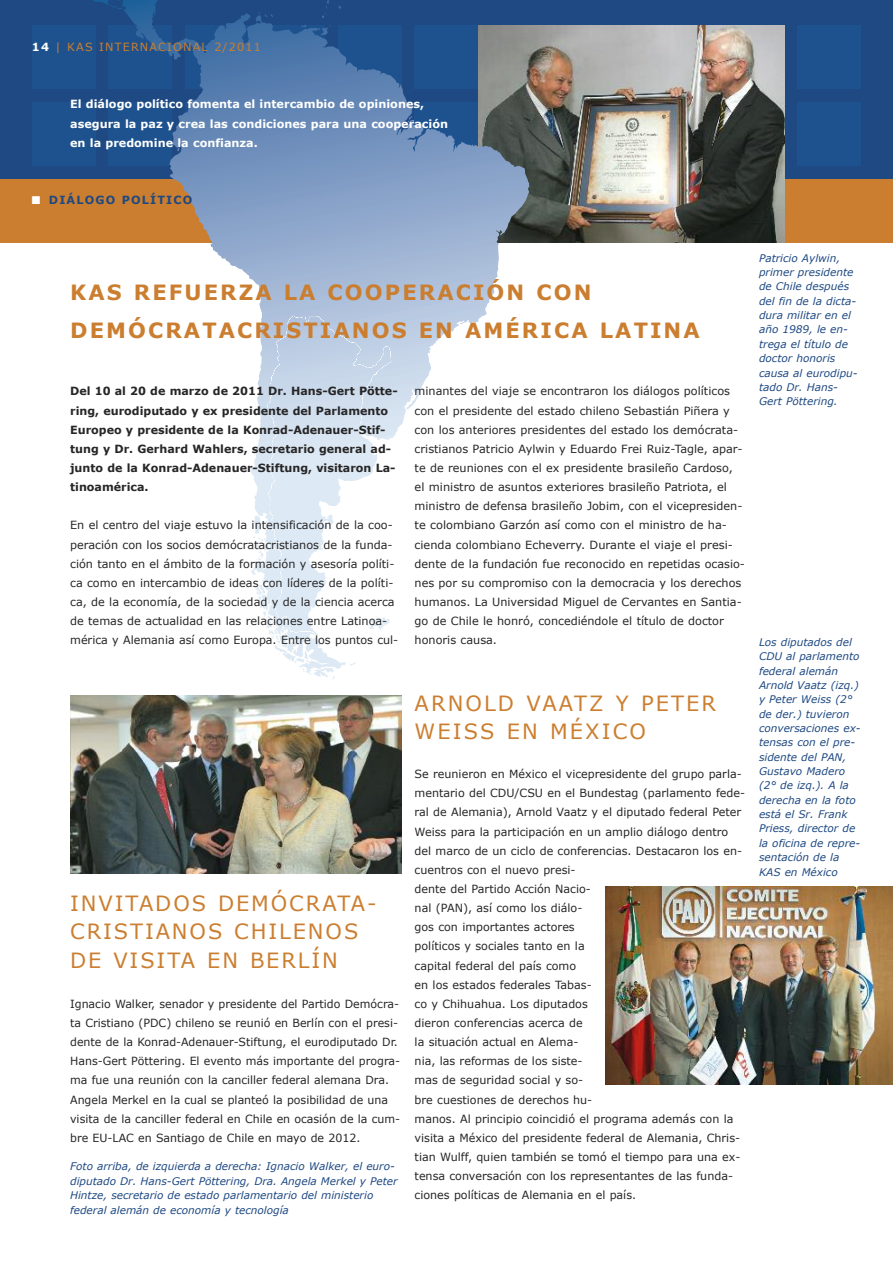
<style>
.page{position:relative;width:893px;height:1263px;background:#fff}
.page>*{position:absolute;margin:0;border:0;box-sizing:border-box;transform-origin:0 0}
.t1{font:21px/28.7px "Verdana";letter-spacing:.09em;color:#cb7e2f}
.t2{font:700 21px/38.2px "Verdana";letter-spacing:.1em;color:#cb7e2f}
.t3{font:11.25px/19.2px "Verdana";color:#272627}
.t4{font:700 11.25px/19.2px "Verdana";color:#272627}
.t5{font:700 11.25px/19.2px "Verdana";color:#fff}
.t6{font:11.25px "Verdana";letter-spacing:.1em;color:#cb7e2f}
.t7{font:700 11.25px "Verdana";letter-spacing:.1em;color:#1e4982}
.t8{font:italic 10.5px/14.4px "Verdana";color:#1e4982}
.s1{font-weight:700;color:#fff}
.s2{color:#fff}
</style>
<div class="page">
<div style="left:0;top:0;width:893px;height:179px;background:#1e4982"></div>
<div style="left:797px;top:102px;width:64px;height:64px;background:#1d528e"></div>
<div style="left:797px;top:26px;width:64px;height:63px;background:#1d528e"></div>
<div style="left:0;top:179px;width:893px;height:63px;background:#cb7e2f"></div>
<img style="left:529px;top:26px;width:255px;height:216px">
<svg style="left:0;top:0;width:529px;height:680px"></svg>
<img style="left:70px;top:695px;width:332px;height:179px">
<img style="left:606px;top:887px;width:287px;height:197px">
<p class="t6" style="left:32px;top:40px;width:230px"><span class="s1">14</span> | KAS INTERNACIONAL 2/2011</p>
<p class="t5" style="left:70px;top:94px;width:379px">El diálogo político fomenta el intercambio de opiniones, asegura la paz y crea las condiciones para una cooperación en la predomine la confianza.</p>
<p class="t7" style="left:32px;top:193px;width:162px"><span class="s2">■</span> DIÁLOGO POLÍTICO</p>
<h1 class="t2" style="left:70px;top:272px;width:631px">KAS REFUERZA LA COOPERACIÓN CON<br>DEMÓCRATACRISTIANOS EN AMÉRICA LATINA</h1>
<p class="t4" style="left:70px;top:381px;width:329px">Del 10 al 20 de marzo de 2011 Dr. Hans-Gert Pötte&shy;ring, eurodiputado y ex presidente del Parlamento Europeo y presidente de la Konrad-Adenauer-Stif&shy;tung y Dr. Gerhard Wahlers, secretario general ad&shy;junto de la Konrad-Adenauer-Stiftung, visitaron La&shy;tinoamérica.</p>
<p class="t3" style="left:70px;top:515px;width:330px">En el centro del viaje estuvo la intensificación de la coo&shy;peración con los socios demócratacristianos de la funda&shy;ción tanto en el ámbito de la formación y asesoría políti&shy;ca como en intercambio de ideas con líderes de la políti&shy;ca, de la economía, de la sociedad y de la ciencia acerca de temas de actualidad en las relaciones entre Latinoa&shy;mérica y Alemania así como Europa. Entre los puntos cul-</p>
<p class="t3" style="left:415px;top:381px;width:332px">minantes del viaje se encontraron los diálogos políticos con el presidente del estado chileno Sebastián Piñera y con los anteriores presidentes del estado los demócrata&shy;cristianos Patricio Aylwin y Eduardo Frei Ruiz-Tagle, apar&shy;te de reuniones con el ex presidente brasileño Cardoso, el ministro de asuntos exteriores brasileño Patriota, el ministro de defensa brasileño Jobim, con el vicepresiden&shy;te colombiano Garzón así como con el ministro de ha&shy;cienda colombiano Echeverry. Durante el viaje el presi&shy;dente de la fundación fue reconocido en repetidas ocasio&shy;nes por su compromiso con la democracia y los derechos humanos. La Universidad Miguel de Cervantes en Santia&shy;go de Chile le honró, concediéndole el título de doctor honoris causa.</p>
<h1 class="t1" style="left:70px;top:888px;width:308px">INVITADOS DEMÓCRATA-<br>CRISTIANOS CHILENOS<br>DE VISITA EN bERLÍN</h1>
<p class="t3" style="left:70px;top:994px;width:332px">Ignacio Walker, senador y presidente del Partido Demócra&shy;ta Cristiano (PDC) chileno se reunió en berlín con el presi&shy;dente de la Konrad-Adenauer-Stiftung, el eurodiputado Dr.<br>Hans-Gert Pöttering. El evento más importante del progra&shy;ma fue una reunión con la canciller federal alemana Dra.<br>Angela Merkel en la cual se planteó la posibilidad de una visita de la canciller federal en Chile en ocasión de la cum&shy;bre EU-LAC en Santiago de Chile en mayo de 2012.</p>
<p class="t8" style="left:70px;top:1159px;width:329px">Foto arriba, de izquierda a derecha: Ignacio Walker, el euro&shy;diputado Dr. Hans-Gert Pöttering, Dra. Angela Merkel y Peter Hintze, secretario de estado parlamentario del ministerio federal alemán de economía y tecnología</p>
<h1 class="t1" style="left:415px;top:688px;width:303px">ARNOLD VAATZ Y PETER<br>WEISS EN MÉXICO</h1>
<p class="t3" style="left:415px;top:764px;width:332px">Se reunieron en México el vicepresidente del grupo parla&shy;mentario del CDU/CSU en el bundestag (parlamento fede&shy;ral de Alemania), Arnold Vaatz y el diputado federal Peter Weiss para la participación en un amplio diálogo dentro del marco de un ciclo de conferencias. Destacaron los en&shy;cuentros con el nuevo presi-<br>dente del Partido Acción Nacio-<br>nal (PAN), así como los diálo-<br>gos con importantes actores<br>políticos y sociales tanto en la<br>capital federal del país como<br>en los estados federales Tabas-<br>co y Chihuahua. Los diputados<br>dieron conferencias acerca de<br>la situación actual en Alema-<br>nia, las reformas de los siste-<br>mas de seguridad social y so-<br>bre cuestiones de derechos hu-<br>manos. Al principio coincidió el programa además con la visita a México del presidente federal de Alemania, Chris&shy;tian Wulff, quien también se tomó el tiempo para una ex&shy;tensa conversación con los representantes de las funda&shy;ciones políticas de Alemania en el país.</p>
<p class="t8" style="left:759px;top:250px;width:100px">Patricio Aylwin, primer presidente de Chile después del fin de la dicta&shy;dura militar en el año 1989, le en&shy;trega el título de doctor honoris causa al eurodipu&shy;tado Dr. Hans-<br>Gert Pöttering.</p>
<p class="t8" style="left:759px;top:634px;width:103px">Los diputados del<br>CDU al parlamento federal alemán<br>Arnold Vaatz (izq.) y Peter Weiss (2° de der.) tuvieron conversaciones ex&shy;tensas con el pre&shy;sidente del PAN,<br>Gustavo Madero (2° de izq.). A la derecha en la foto está el Sr. Frank<br>Priess, director de la oficina de repre&shy;sentación de la<br>KAS en México</p>
</div>
